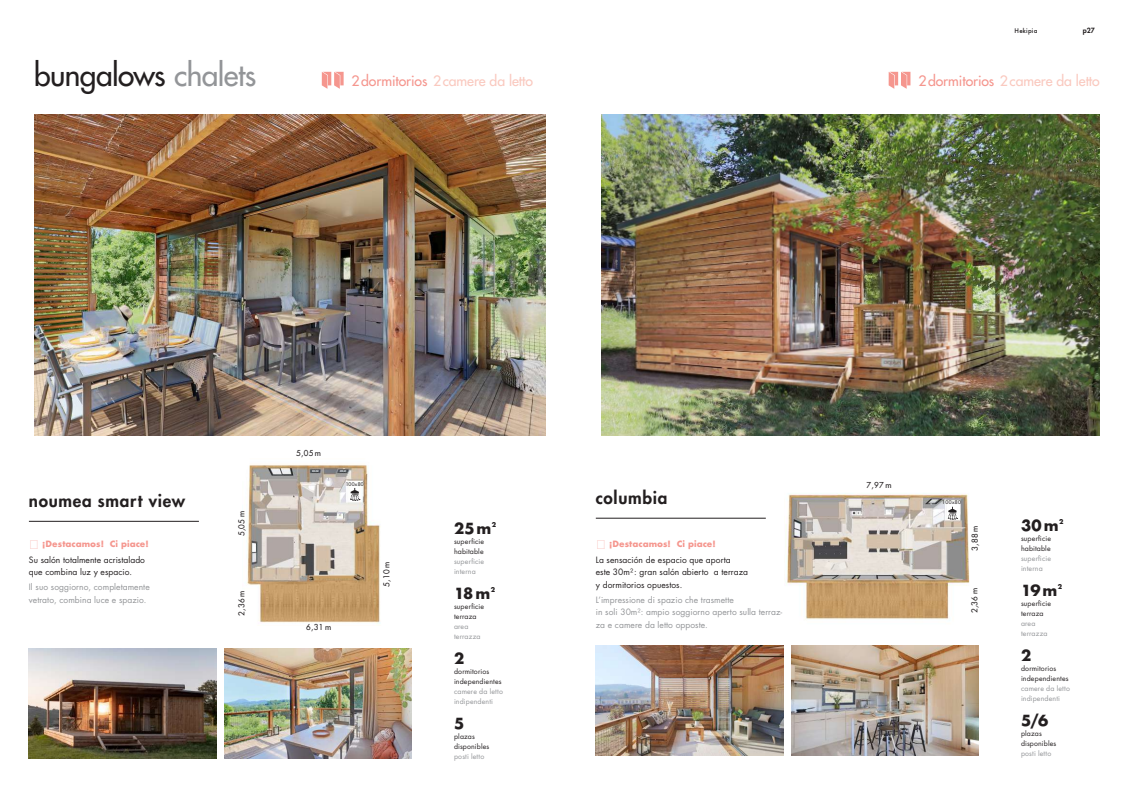
<style>
.page{position:relative;width:1134px;height:794px;background:#fff}
.page>*{position:absolute;margin:0;border:0;box-sizing:border-box;transform-origin:0 0}
.t1{font:500 30px "Futura Std";letter-spacing:-.02em;color:#231f20}
.t2{font:800 17px "Futura Std";letter-spacing:.04em;color:#231f20}
.t3{font:700 15px "Futura ND";letter-spacing:.075em;color:#231f20}
.t4{font:500 14px "Futura Std";letter-spacing:-.005em;color:#fac9bf}
.t5{font:8.5px/12.5px "Futura Std";letter-spacing:.005em;color:#939598}
.t6{font:8.5px/12.5px "Futura Std";letter-spacing:.005em;color:#231f20}
.t7{font:700 8.5px "Futura ND";letter-spacing:.005em;color:#f5968e}
.t8{font:500 8px "Futura Std";letter-spacing:.04em;color:#231f20}
.t9{font:7px/10px "Futura Std";letter-spacing:.02em;color:#231f20}
.t10{font:7px/10px "Futura Std";letter-spacing:.02em;color:#939598}
.t11{font:7px "Futura T Medium";letter-spacing:.03em;color:#231f20}
.t12{font:800 7px "Futura Std";color:#231f20}
.t13{font:700 6.4px "Futura ND";color:#231f20}
.t14{font:500 5px "Futura Std";letter-spacing:.07em;color:#231f20}
.s1{color:#939598}
.s2{color:#f5968e}
</style>
<div class="page">
<img style="left:601px;top:115px;width:499px;height:320px">
<img style="left:785px;top:493px;width:185px;height:127px">
<img style="left:791px;top:645px;width:187px;height:110px">
<img style="left:596px;top:645px;width:187px;height:110px">
<hr style="left:596px;top:518px;width:170px;height:1px;background:#231f20">
<svg style="left:948px;top:507px;width:10px;height:13px"></svg>
<img style="left:34px;top:115px;width:512px;height:320px">
<img style="left:247px;top:464px;width:134px;height:160px">
<img style="left:224px;top:648px;width:187px;height:111px">
<img style="left:29px;top:648px;width:187px;height:111px">
<hr style="left:29px;top:521px;width:170px;height:1px;background:#231f20">
<svg style="left:350px;top:488px;width:10px;height:13px"></svg>
<svg style="left:322px;top:72px;width:22px;height:17px"></svg>
<svg style="left:889px;top:72px;width:21px;height:17px"></svg>
<h1 class="t1" style="left:34px;top:56px;width:224px">bungalows <span class="s1">chalets</span></h1>
<p class="t11" style="left:1014px;top:26px;width:24px">Hekipia</p>
<p class="t12" style="left:1083px;top:26px;width:13px">p27</p>
<h3 class="t4" style="left:351px;top:72px;width:183px"><span class="s2">2dormitorios</span> 2camere da letto</h3>
<h3 class="t4" style="left:918px;top:72px;width:183px"><span class="s2">2dormitorios</span> 2camere da letto</h3>
<h2 class="t2" style="left:29px;top:490px;width:158px">noumea smart view</h2>
<p class="t7" style="left:42px;top:538px;width:108px">¡Destacamos! Ci piace!</p>
<p class="t6" style="left:29px;top:553px;width:118px">Su salón totalmente acristalado que combina luz y espacio.</p>
<p class="t5" style="left:29px;top:581px;width:122px">Il suo soggiorno, completamente vetrato, combina luce e spazio.</p>
<p class="t8" style="left:236px;top:536px;width:26px;rotate:-90deg">5,05 m</p>
<p class="t8" style="left:236px;top:615px;width:26px;rotate:-90deg">2,36 m</p>
<p class="t8" style="left:296px;top:448px;width:26px">5,05 m</p>
<p class="t14" style="left:346px;top:480px;width:19px">100x80</p>
<p class="t8" style="left:306px;top:622px;width:26px">6,31 m</p>
<p class="t8" style="left:382px;top:586px;width:26px;rotate:-90deg">5,10 m</p>
<h3 class="t3" style="left:454px;top:518px;width:39px">25m</h3>
<p class="t13" style="left:492px;top:520px;width:6px">2</p>
<p class="t9" style="left:454px;top:536px;width:31px">superficie habitable</p>
<p class="t10" style="left:454px;top:556px;width:31px">superficie interna</p>
<h3 class="t3" style="left:454px;top:583px;width:38px">18m</h3>
<p class="t13" style="left:491px;top:585px;width:6px">2</p>
<p class="t9" style="left:454px;top:601px;width:31px">superficie terraza</p>
<p class="t10" style="left:454px;top:621px;width:28px">area terrazza</p>
<h3 class="t3" style="left:454px;top:648px;width:12px">2</h3>
<p class="t9" style="left:454px;top:666px;width:49px">dormitorios independientes</p>
<p class="t10" style="left:454px;top:686px;width:50px">camere da letto indipendenti</p>
<h3 class="t3" style="left:454px;top:713px;width:12px">5</h3>
<p class="t9" style="left:454px;top:731px;width:37px">plazas disponibles</p>
<p class="t10" style="left:454px;top:751px;width:32px">posti letto</p>
<h2 class="t2" style="left:596px;top:487px;width:73px">columbia</h2>
<p class="t7" style="left:609px;top:538px;width:108px">¡Destacamos! Ci piace!</p>
<p class="t6" style="left:596px;top:553px;width:154px">La sensación de espacio que aporta<br>este 30m²: gran salón abierto a terraza y dormitorios opuestos.</p>
<p class="t5" style="left:596px;top:593px;width:188px">L’impressione di spazio che trasmette<br>in soli 30m²: ampio soggiorno aperto sulla terraz&shy;za e camere da letto opposte.</p>
<p class="t8" style="left:867px;top:479px;width:26px">7,97 m</p>
<p class="t14" style="left:942px;top:499px;width:20px">100x80</p>
<p class="t8" style="left:970px;top:550px;width:26px;rotate:-90deg">3,88 m</p>
<p class="t8" style="left:970px;top:613px;width:26px;rotate:-90deg">2,36 m</p>
<h3 class="t3" style="left:1021px;top:515px;width:39px">30m</h3>
<p class="t13" style="left:1059px;top:517px;width:6px">2</p>
<p class="t9" style="left:1021px;top:533px;width:31px">superficie habitable</p>
<p class="t10" style="left:1021px;top:553px;width:31px">superficie interna</p>
<h3 class="t3" style="left:1021px;top:580px;width:38px">19m</h3>
<p class="t13" style="left:1058px;top:582px;width:6px">2</p>
<p class="t9" style="left:1021px;top:598px;width:31px">superficie terraza</p>
<p class="t10" style="left:1021px;top:618px;width:28px">area terrazza</p>
<h3 class="t3" style="left:1021px;top:645px;width:12px">2</h3>
<p class="t9" style="left:1021px;top:663px;width:49px">dormitorios independientes</p>
<p class="t10" style="left:1021px;top:683px;width:50px">camere da letto indipendenti</p>
<h3 class="t3" style="left:1021px;top:710px;width:29px">5/6</h3>
<p class="t9" style="left:1021px;top:728px;width:37px">plazas disponibles</p>
<p class="t10" style="left:1021px;top:748px;width:32px">posti letto</p>
</div>
